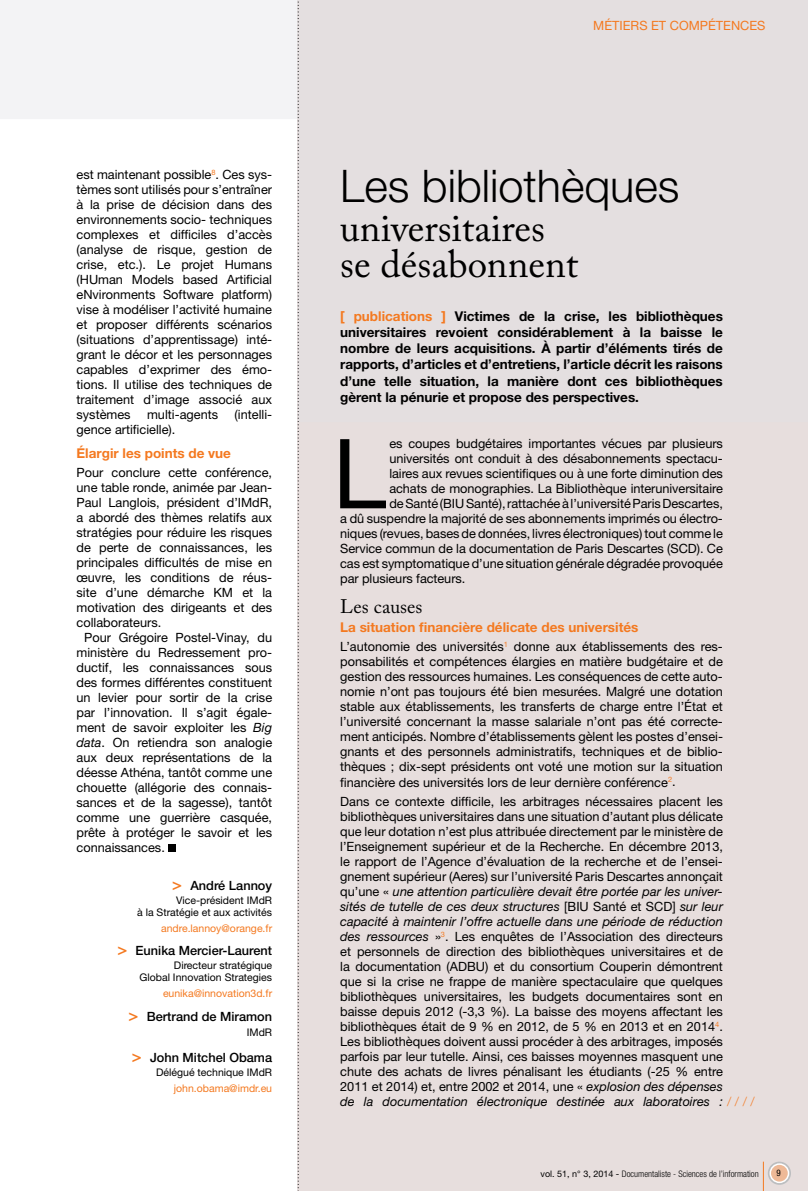
<style>
.page{position:relative;width:808px;height:1191px;background:#fff}
.page>*{position:absolute;margin:0;border:0;box-sizing:border-box;transform-origin:0 0}
.t1{font:96.75px "Helvetica Neue LT Std";color:#000}
.t2{font:300 45px "Helvetica Neue LT Std";color:#000}
.t3{font:39px/36px "Adobe Caslon Pro";color:#000}
.t4{font:19.5px "Adobe Caslon Pro";color:#000}
.t5{font:700 13.5px/16.2px "Helvetica Neue LT Std";color:#000;text-align:justify}
.t6{font:700 13.5px "Helvetica Neue LT Std";color:#f47920}
.t7{font:12.75px/15px "Helvetica Neue LT Std";letter-spacing:-.005em;color:#000;text-align:justify}
.t8{font:500 12.75px "Helvetica Neue LT Std";color:#000}
.t9{font:italic 12.75px "Helvetica Neue LT Std";color:#000}
.t10{font:12.75px "Helvetica Neue LT Std";color:#f47920}
.t11{font:10.5px/12px "Helvetica Neue LT Std";color:#000;text-align:right}
.t12{font:10.5px "Helvetica Neue LT Std";color:#f47920}
.t13{font:300 condensed 9px "Helvetica Neue LT Std";color:#000}
.t14{font:condensed 9px "Helvetica Neue LT Std";color:#000}
.s1{font-style:italic}
.s2{font-size:16.5px;color:#f47920}
.s3{color:#f47920}
.s4{font-weight:300;font-style:normal;color:#f47920}
.s5{font-weight:400;font-stretch:normal}
</style>
<div class="page">
<div style="left:298px;top:0;width:510px;height:1191px;background:#e7dedd"></div>
<svg style="left:768px;top:1161px;width:23px;height:23px"></svg>
<div style="left:770px;top:1164px;width:18px;height:18px;background:#eeb997;border-radius:50%"></div>
<div style="left:769px;top:1163px;width:20px;height:20px;border:2px solid #fff;border-radius:50%"></div>
<hr style="left:763px;top:1161px;width:1px;height:30px;background:#f47920">
<svg style="left:0;top:0;width:298px;height:422px"></svg>
<div style="left:168px;top:844px;width:8px;height:8px;background:#000"></div>
<svg style="left:298px;top:1px;width:1px;height:1190px"></svg>
<p class="t7" style="left:77px;top:167px;width:197px">est maintenant possible<sup>8</sup>. Ces sys&shy;tèmes sont utilisés pour s’entraîner à la prise de décision dans des environnements socio- techniques complexes et difficiles d’accès (analyse de risque, gestion de crise, etc.). Le projet Humans (HUman Models based Artificial eNvironments Software platform) vise à modéliser l’activité humaine et proposer différents scénarios (situations d’apprentissage) inté&shy;grant le décor et les personnages capables d’exprimer des émo&shy;tions. Il utilise des techniques de traitement d’image associé aux systèmes</p>
<p class="t7" style="left:147px;top:407px;width:73px">multi-agents</p>
<p class="t7" style="left:235px;top:407px;width:39px">(intelli-</p>
<p class="t7" style="left:77px;top:422px;width:100px">gence artificielle).</p>
<p class="t6" style="left:77px;top:445px;width:156px">Élargir les points de vue</p>
<p class="t7" style="left:77px;top:465px;width:197px">Pour conclure cette conférence, une table ronde, animée par Jean-Paul Langlois, président d’IMdR, a abordé des thèmes relatifs aux stratégies pour réduire les risques de perte de connaissances, les principales difficultés de mise en œuvre, les conditions de réus&shy;site d’une démarche KM et la motivation des dirigeants et des collaborateurs.</p>
<p class="t7" style="left:77px;top:630px;width:197px;text-indent:8px">Pour Grégoire Postel-Vinay, du ministère du Redressement pro&shy;ductif, les connaissances sous des formes différentes constituent un levier pour sortir de la crise par l’innovation. Il s’agit égale&shy;ment de savoir exploiter les <span class="s1">Big data</span>. On retiendra son analogie aux deux représentations de la déesse Athéna, tantôt comme une chouette (allégorie des connais&shy;sances et de la sagesse), tantôt comme une guerrière casquée, prête à protéger le savoir et les connaissances.</p>
<p class="t8" style="left:172px;top:878px;width:101px"><span class="s2">&gt;</span> André Lannoy</p>
<p class="t11" style="left:137px;top:894px;width:136px">Vice-président IMdR<br>à la Stratégie et aux activités</p>
<p class="t12" style="left:161px;top:921px;width:113px">andre.lannoy@orange.fr</p>
<p class="t8" style="left:117px;top:943px;width:156px"><span class="s2">&gt;</span> Eunika Mercier-Laurent</p>
<p class="t11" style="left:140px;top:959px;width:134px">Directeur stratégique<br>Global Innovation Strategies</p>
<p class="t12" style="left:163px;top:987px;width:111px">eunika@innovation3d.fr</p>
<p class="t8" style="left:129px;top:1008px;width:145px"><span class="s2">&gt;</span> Bertrand de Miramon</p>
<p class="t11" style="left:247px;top:1026px;width:27px">IMdR</p>
<p class="t8" style="left:132px;top:1049px;width:142px"><span class="s2">&gt;</span> John Mitchel Obama</p>
<p class="t11" style="left:156px;top:1066px;width:117px">Délégué technique IMdR</p>
<p class="t12" style="left:174px;top:1081px;width:100px">john.obama@imdr.eu</p>
<p class="t10" style="left:593px;top:18px;width:27px">métiers</p>
<p class="t10" style="left:651px;top:18px;width:29px">et comp</p>
<p class="t10" style="left:708px;top:18px;width:17px">étences</p>
<h2 class="t2" style="left:340px;top:159px;width:341px">Les bibliothèques</h2>
<h3 class="t3" style="left:340px;top:209px;width:240px">universitaires se désabonnent</h3>
<p class="t5" style="left:340px;top:307px;width:384px"><span class="s3">[ publications ]</span> Victimes de la crise, les bibliothèques universitaires revoient considérablement à la baisse le nombre de leurs acquisitions. À partir d’éléments tirés de rapports, d’articles et d’entretiens, l’article décrit les raisons d’une telle situation, la manière dont ces bibliothèques gèrent la pénurie et propose des perspectives.</p>
<h1 class="t1" style="left:333px;top:416px;width:55px">L</h1>
<p class="t7" style="left:389px;top:436px;width:335px">es coupes budgétaires importantes vécues par plusieurs</p>
<p class="t7" style="left:389px;top:451px;width:335px">universités ont conduit à des désabonnements spectacu-</p>
<p class="t7" style="left:389px;top:466px;width:335px">laires aux revues scientifiques ou à une forte diminution des</p>
<p class="t7" style="left:389px;top:481px;width:335px">achats de monographies. La Bibliothèque interuniversitaire</p>
<p class="t7" style="left:389px;top:496px;width:335px">de Santé (BIU Santé), rattachée à l’université Paris Descartes,</p>
<p class="t7" style="left:340px;top:511px;width:384px">a dû suspendre la majorité de ses abonnements imprimés ou électro-</p>
<p class="t7" style="left:340px;top:526px;width:384px">niques (revues, bases de données, livres électroniques) tout comme le</p>
<p class="t7" style="left:340px;top:541px;width:384px">Service commun de la documentation de Paris Descartes (SCD). Ce</p>
<p class="t7" style="left:340px;top:556px;width:384px">cas est symptomatique d’une situation générale dégradée provoquée</p>
<p class="t7" style="left:340px;top:571px;width:127px">par plusieurs facteurs.</p>
<h3 class="t4" style="left:340px;top:595px;width:84px">Les causes</h3>
<p class="t6" style="left:340px;top:619px;width:300px">La situation financière délicate des universités</p>
<p class="t7" style="left:340px;top:639px;width:384px">L’autonomie des universités<sup>1</sup> donne aux établissements des res&shy;ponsabilités et compétences élargies en matière budgétaire et de gestion des ressources humaines. Les conséquences de cette auto&shy;nomie n’ont pas toujours été bien mesurées. Malgré une dotation stable aux établissements, les transferts de charge entre l’État et l’université concernant la masse salariale n’ont pas été correcte&shy;ment anticipés. Nombre d’établissements gèlent les postes d’ensei&shy;gnants et des personnels administratifs, techniques et de biblio&shy;thèques ; dix-sept présidents ont voté une motion sur la situation financière des universités lors de leur dernière conférence<sup>2</sup>.</p>
<p class="t7" style="left:340px;top:793px;width:384px">Dans ce contexte difficile, les arbitrages nécessaires placent les bibliothèques universitaires dans une situation d’autant plus délicate que leur dotation n’est plus attribuée directement par le ministère de l’Enseignement supérieur et de la Recherche. En décembre 2013, le rapport de l’Agence d’évaluation de la recherche et de l’ensei&shy;gnement supérieur (Aeres) sur l’université Paris Descartes annonçait qu’une « <span class="s1">une attention particulière devait être portée par les univer&shy;sités de tutelle de ces deux structures</span> [BIU Santé et SCD] <span class="s1">sur leur capacité à maintenir l’offre actuelle dans une période de réduction des ressources</span> »<sup>3</sup>. Les enquêtes de l’Association des directeurs et personnels de direction des bibliothèques universitaires et de la documentation (ADBU) et du consortium Couperin démontrent que si la crise ne frappe de manière spectaculaire que quelques bibliothèques universitaires, les budgets documentaires sont en baisse depuis 2012 (-3,3 %). La baisse des moyens affectant les bibliothèques était de 9 % en 2012, de 5 % en 2013 et en 2014<sup>4</sup>.<br>Les bibliothèques doivent aussi procéder à des arbitrages, imposés parfois par leur tutelle. Ainsi, ces baisses moyennes masquent une chute des achats de livres pénalisant les étudiants (-25 % entre 2011 et 2014) et, entre 2002 et 2014, une « <span class="s1">explosion des dépenses</span></p>
<p class="t9" style="left:340px;top:1093px;width:416px">de la documentation électronique destinée aux laboratoires : <span class="s4">/ / / /</span></p>
<p class="t13" style="left:541px;top:1168px;width:220px"><span class="s5">vol. 51, n° 3, 2014 -</span> Documentaliste - Sciences de l’information</p>
<p class="t14" style="left:776px;top:1168px;width:6px">9</p>
</div>
